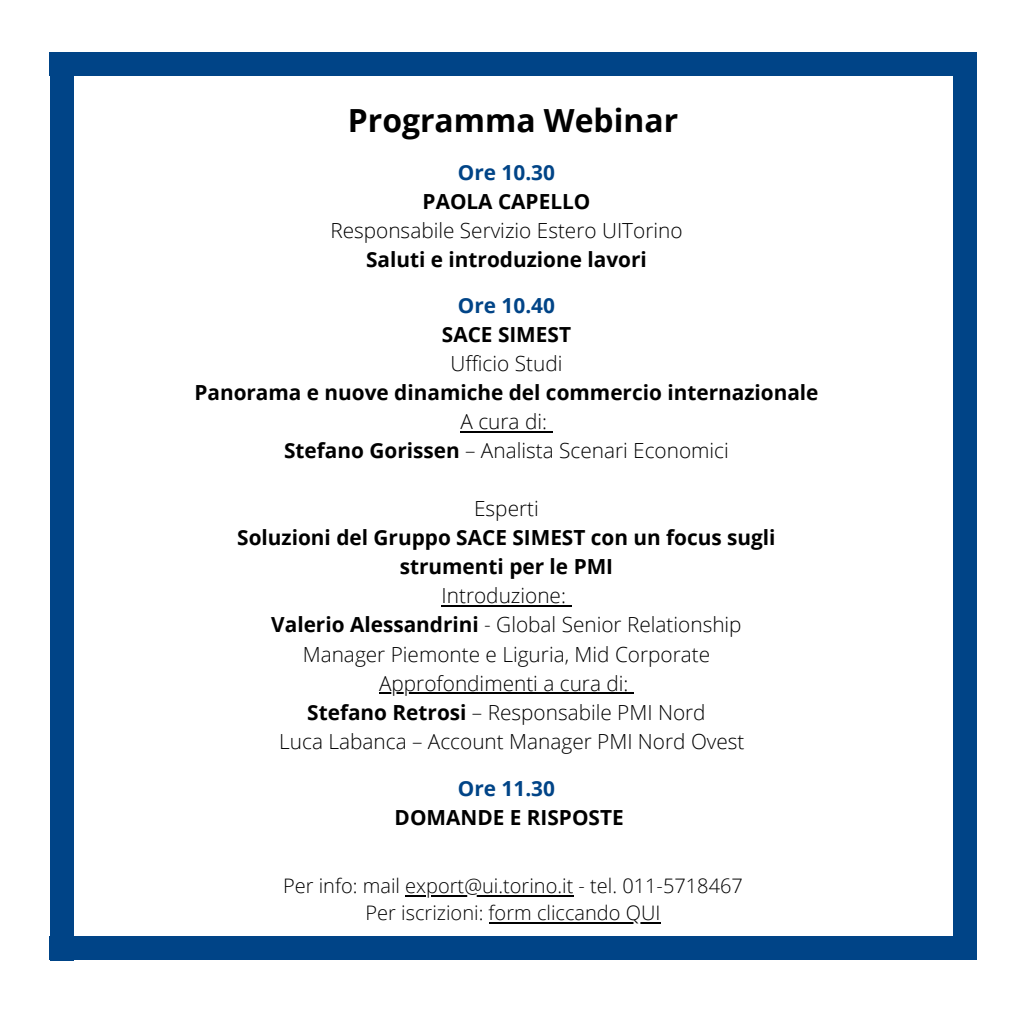
<style>
.page{position:relative;width:1013px;height:1013px;background:#fff}
.page>*{position:absolute;margin:0;border:0;box-sizing:border-box;transform-origin:0 0}
.t1{font:700 31.88px "Open Sans";color:#000}
.t2{font:300 20.75px/29px "Open Sans";color:#000;text-align:center}
.t3{font:700 20.75px/29px "Open Sans";color:#000;text-align:center}
.t4{font:700 20.75px "Open Sans";color:#004487}
.t5{font:300 20px/27.2px "Open Sans";color:#000;text-align:center}
.s1{font-weight:700}
</style>
<div class="page">
<div style="left:50px;top:53px;width:23px;height:907px;background:#004487"></div>
<div style="left:952px;top:52px;width:24px;height:908px;background:#004487"></div>
<div style="left:50px;top:936px;width:926px;height:24px;background:#004487"></div>
<hr style="left:460px;top:431px;width:87px;height:1px;background:#000">
<hr style="left:441px;top:605px;width:125px;height:2px;background:#000">
<hr style="left:379px;top:692px;width:249px;height:2px;background:#000">
<svg style="left:628px;top:692px;width:6px;height:2px"></svg>
<hr style="left:405px;top:895px;width:168px;height:1px;background:#000">
<hr style="left:488px;top:922px;width:172px;height:2px;background:#000">
<div style="left:50px;top:53px;width:920px;height:23px;background:#004487"></div>
<h1 class="t1" style="left:348px;top:98px;width:332px">Programma Webinar</h1>
<p class="t4" style="left:458px;top:157px;width:99px">Ore 10.30</p>
<p class="t3" style="left:422px;top:186px;width:169px">PAOLA CAPELLO</p>
<p class="t2" style="left:330px;top:215px;width:353px">Responsabile Servizio Estero UITorino</p>
<p class="t3" style="left:366px;top:244px;width:282px">Saluti e introduzione lavori</p>
<p class="t4" style="left:458px;top:291px;width:99px">Ore 10.40</p>
<p class="t3" style="left:442px;top:319px;width:131px">SACE SIMEST</p>
<p class="t2" style="left:450px;top:348px;width:113px">Ufficio Studi</p>
<p class="t3" style="left:194px;top:377px;width:625px">Panorama e nuove dinamiche del commercio internazionale</p>
<p class="t2" style="left:284px;top:406px;width:446px">A cura di:<br><span class="s1">Stefano Gorissen</span> – Analista Scenari Economici</p>
<p class="t2" style="left:474px;top:493px;width:66px">Esperti</p>
<p class="t3" style="left:237px;top:522px;width:540px">Soluzioni del Gruppo SACE SIMEST con un focus sugli strumenti per le PMI</p>
<p class="t2" style="left:271px;top:581px;width:474px">Introduzione:<br><span class="s1">Valerio Alessandrini</span> - Global Senior Relationship Manager Piemonte e Liguria, Mid Corporate Approfondimenti a cura di:<br><span class="s1">Stefano Retrosi</span> – Responsabile PMI Nord<br>Luca Labanca – Account Manager PMI Nord Ovest</p>
<p class="t4" style="left:458px;top:773px;width:99px">Ore 11.30</p>
<p class="t3" style="left:394px;top:802px;width:230px">DOMANDE E RISPOSTE</p>
<p class="t5" style="left:283px;top:871px;width:461px">Per info: mail export@ui.torino.it - tel. 011-5718467<br>Per iscrizioni: form cliccando QUI</p>
</div>
